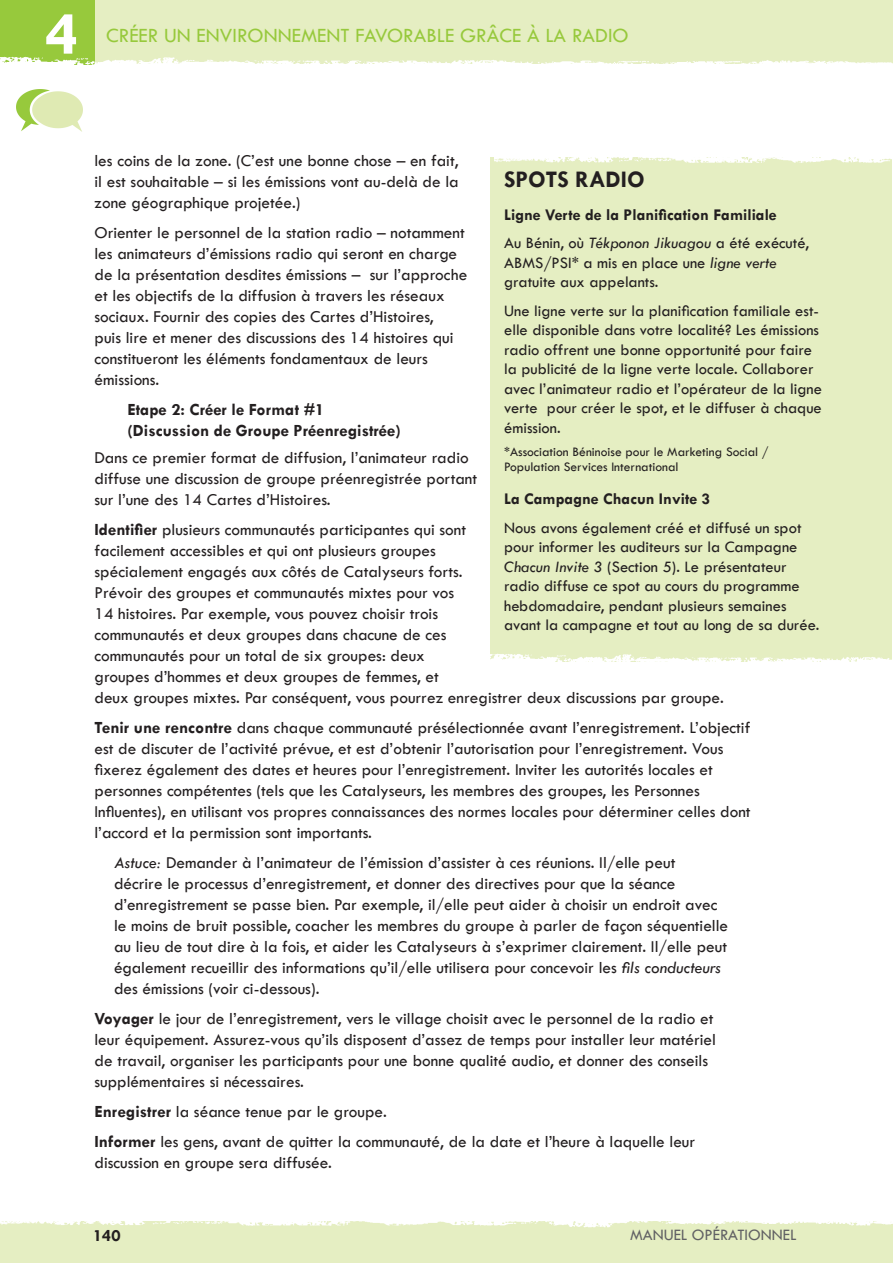
<style>
.page{position:relative;width:893px;height:1263px;background:#fff}
.page>*{position:absolute;margin:0;border:0;box-sizing:border-box;transform-origin:0 0}
.t1{font:700 63px "Tw Cen";color:#fff}
.t2{font:700 24px "Tw Cen";color:#231f20}
.t3{font:21px "Tw Cen";color:#97c93c}
.t4{font:17.25px/21px "Tw Cen";color:#231f20}
.t5{font:700 17.25px/21px "Tw Cen";color:#231f20}
.t6{font:16.5px/19.5px "Tw Cen";color:#231f20}
.t7{font:700 16.5px/28.3px "Tw Cen";color:#231f20}
.t8{font:16.5px "Tw Cen";color:#616164}
.t9{font:13.5px/15px "Tw Cen";color:#231f20}
.s1{font-weight:700}
.s2{font-style:italic}
.s3{font-weight:400}
.s4{font-weight:400;font-style:italic}
</style>
<div class="page">
<div style="left:0;top:1220px;width:893px;height:43px;background:#e5eec2"></div>
<img style="left:0;top:1220px;width:884px;height:8px">
<img style="left:884px;top:1220px;width:9px;height:5px">
<div style="left:1px;top:0;width:892px;height:64px;background:#e5eec2"></div>
<div style="left:0;top:0;width:94px;height:64px;background:#97c93c"></div>
<img style="left:0;top:50px;width:893px;height:15px">
<img style="left:17px;top:89px;width:65px;height:43px">
<div style="left:491px;top:157px;width:401px;height:505px;background:#e5eec2"></div>
<img style="left:491px;top:653px;width:401px;height:9px">
<img style="left:494px;top:157px;width:398px;height:6px">
<h1 class="t1" style="left:46px;top:-4px;width:35px">4</h1>
<p class="t3" style="left:106px;top:23px;width:524px">CRÉER UN ENVIRONNEMENT FAVORABLE GRÂCE À LA RADIO</p>
<p class="t4" style="left:95px;top:150px;width:366px;text-align:justify">les coins de la zone. (C’est une bonne chose – en fait, il est souhaitable – si les émissions vont au-delà de la zone géographique projetée.)</p>
<p class="t4" style="left:95px;top:222px;width:374px">Orienter le personnel de la station radio – notamment les animateurs d’émissions radio qui seront en charge de la présentation desdites émissions – sur l’approche et les objectifs de la diffusion à travers les réseaux sociaux. Fournir des copies des Cartes d’Histoires,<br>puis lire et mener des discussions des 14 histoires qui constitueront les éléments fondamentaux de leurs émissions.</p>
<p class="t5" style="left:127px;top:398px;width:275px">Etape 2: Créer le Format #1 (Discussion de Groupe Préenregistrée)</p>
<p class="t4" style="left:95px;top:447px;width:384px">Dans ce premier format de diffusion, l’animateur radio diffuse une discussion de groupe préenregistrée portant sur l’une des 14 Cartes d’Histoires.</p>
<p class="t4" style="left:95px;top:519px;width:631px"><span class="s1">Identifier</span> plusieurs communautés participantes qui sont<br>facilement accessibles et qui ont plusieurs groupes<br>spécialement engagés aux côtés de Catalyseurs forts.<br>Prévoir des groupes et communautés mixtes pour vos<br>14 histoires. Par exemple, vous pouvez choisir trois<br>communautés et deux groupes dans chacune de ces<br>communautés pour un total de six groupes: deux<br>groupes d’hommes et deux groupes de femmes, et<br>deux groupes mixtes. Par conséquent, vous pourrez enregistrer deux discussions par groupe.</p>
<p class="t4" style="left:95px;top:717px;width:658px"><span class="s1">Tenir une rencontre</span> dans chaque communauté présélectionnée avant l’enregistrement. L’objectif est de discuter de l’activité prévue, et est d’obtenir l’autorisation pour l’enregistrement. Vous fixerez également des dates et heures pour l’enregistrement. Inviter les autorités locales et personnes compétentes (tels que les Catalyseurs, les membres des groupes, les Personnes Influentes), en utilisant vos propres connaissances des normes locales pour déterminer celles dont l’accord et la permission sont importants.</p>
<p class="t4" style="left:114px;top:852px;width:616px"><span class="s2">Astuce:</span> Demander à l’animateur de l’émission d’assister à ces réunions. Il/elle peut décrire le processus d’enregistrement, et donner des directives pour que la séance d’enregistrement se passe bien. Par exemple, il/elle peut aider à choisir un endroit avec le moins de bruit possible, coacher les membres du groupe à parler de façon séquentielle au lieu de tout dire à la fois, et aider les Catalyseurs à s’exprimer clairement. Il/elle peut également recueillir des informations qu’il/elle utilisera pour concevoir les <span class="s2">fils conducteurs </span>des émissions (voir ci-dessous).</p>
<p class="t4" style="left:95px;top:1008px;width:623px"><span class="s1">Voyager</span> le jour de l’enregistrement, vers le village choisit avec le personnel de la radio et leur équipement. Assurez-vous qu’ils disposent d’assez de temps pour installer leur matériel de travail, organiser les participants pour une bonne qualité audio, et donner des conseils supplémentaires si nécessaires.</p>
<p class="t4" style="left:95px;top:1096px;width:602px;line-height:29.8px"><span class="s1">Enregistrer</span> la séance tenue par le groupe.<br><span class="s1">Informer</span> les gens, avant de quitter la communauté, de la date et l’heure à laquelle leur</p>
<p class="t4" style="left:95px;top:1152px;width:239px">discussion en groupe sera diffusée.</p>
<h2 class="t2" style="left:504px;top:165px;width:142px">SPOTS RADIO</h2>
<p class="t7" style="left:504px;top:200px;width:307px">Ligne Verte de la Planification Familiale<br><span class="s3">Au Bénin, où</span> <span class="s4">Tékponon Jikuagou</span> <span class="s3">a été exécuté,</span></p>
<p class="t6" style="left:504px;top:253px;width:274px">ABMS/PSI* a mis en place une <span class="s2">ligne verte </span>gratuite aux appelants.</p>
<p class="t6" style="left:504px;top:301px;width:319px">Une ligne verte sur la planification familiale est&shy;elle disponible dans votre localité? Les émissions radio offrent une bonne opportunité pour faire la publicité de la ligne verte locale. Collaborer avec l’animateur radio et l’opérateur de la ligne verte pour créer le spot, et le diffuser à chaque émission.</p>
<p class="t9" style="left:504px;top:445px;width:266px">*Association Béninoise pour le Marketing Social /<br>Population Services International</p>
<p class="t7" style="left:504px;top:485px;width:208px">La Campagne Chacun Invite 3</p>
<p class="t6" style="left:504px;top:518px;width:317px">Nous avons également créé et diffusé un spot pour informer les auditeurs sur la Campagne <span class="s2">Chacun Invite 3</span> (Section 5). Le présentateur radio diffuse ce spot au cours du programme hebdomadaire, pendant plusieurs semaines avant la campagne et tout au long de sa durée.</p>
<p class="t5" style="left:93px;top:1225px;width:29px">140</p>
<p class="t8" style="left:630px;top:1225px;width:168px">MANUEL OPÉRATIONNEL</p>
</div>
